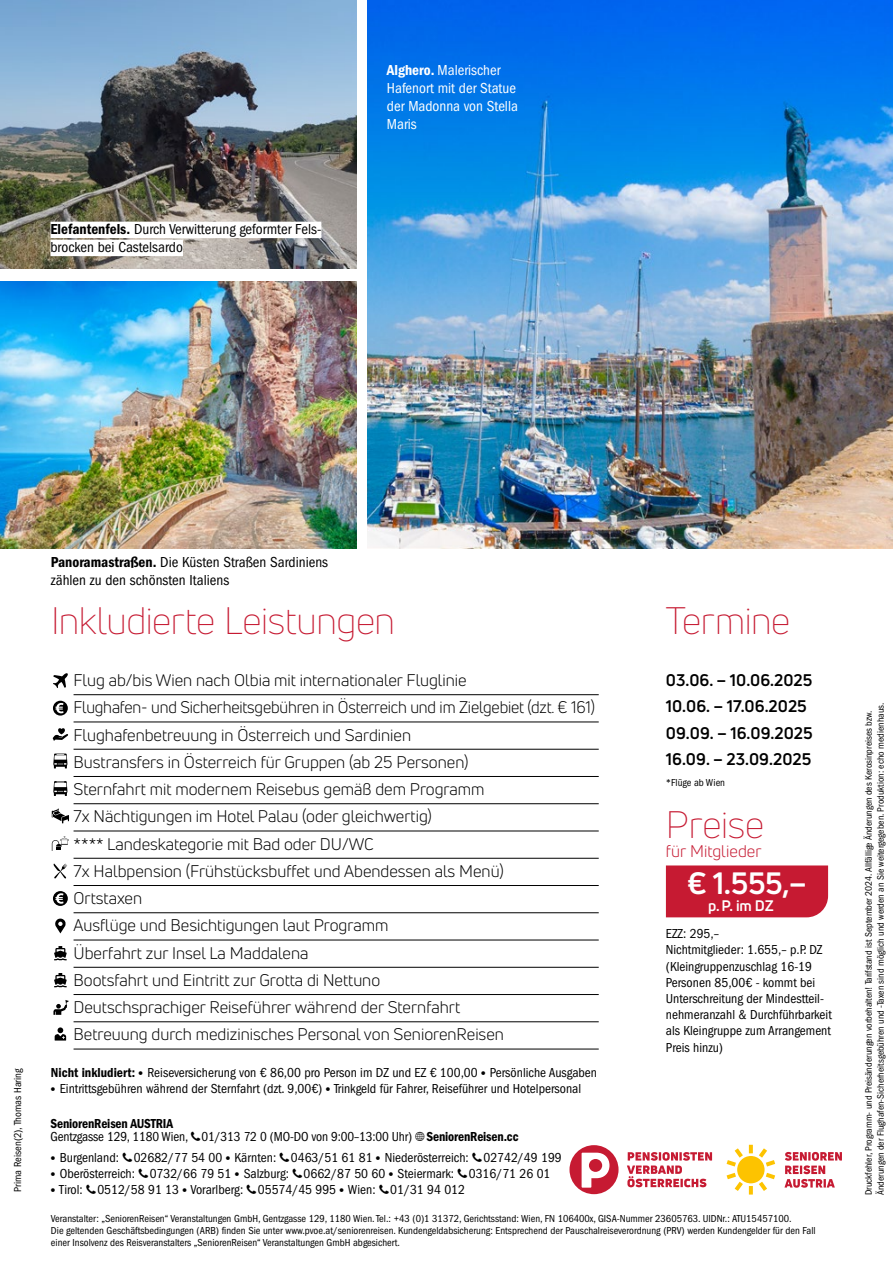
<style>
.page{position:relative;width:893px;height:1263px;background:#fff}
.page>*{position:absolute;margin:0;border:0;box-sizing:border-box;transform-origin:0 0}
.t1{font:300 37.5px "Uni Neue";letter-spacing:-.01em;color:#c61a32}
.t2{font:700 30.15px "Uni Neue";color:#fff}
.t3{font:16.5px/27.3px "Uni Neue";color:#000}
.t4{font:700 16.5px/26.5px "Uni Neue";color:#000}
.t5{font:16.5px "Uni Neue";color:#c61a32}
.t6{font:condensed 15px/18px "ITC Franklin Gothic Std";color:#000}
.t7{font:condensed 15px/18px "ITC Franklin Gothic Std";color:#fff}
.t8{font:700 15px "Uni Neue";color:#fff}
.t9{font:condensed 13.5px/16.2px "ITC Franklin Gothic Std";color:#000}
.t10{font:13.5px "ITC Franklin Gothic Std Dm Cd";letter-spacing:-.01em;color:#000}
.t11{font:condensed 10.5px/12px "ITC Franklin Gothic Std";color:#000}
.t12{font:condensed 9.75px/12px "ITC Franklin Gothic Std";color:#000}
.s1{font-family:"ITC Franklin Gothic Std Dm Cd";font-stretch:normal}
</style>
<div class="page">
<img style="left:1px;top:0;width:356px;height:268px">
<img style="left:1px;top:281px;width:356px;height:268px">
<hr style="left:74px;top:694px;width:525px;height:1px;background:#000">
<hr style="left:74px;top:722px;width:525px;height:1px;background:#000">
<hr style="left:74px;top:749px;width:525px;height:1px;background:#000">
<hr style="left:74px;top:776px;width:525px;height:1px;background:#000">
<hr style="left:74px;top:803px;width:525px;height:1px;background:#000">
<hr style="left:74px;top:831px;width:525px;height:1px;background:#000">
<hr style="left:74px;top:858px;width:525px;height:1px;background:#000">
<hr style="left:74px;top:885px;width:525px;height:1px;background:#000">
<hr style="left:74px;top:912px;width:525px;height:1px;background:#000">
<hr style="left:74px;top:940px;width:525px;height:1px;background:#000">
<hr style="left:74px;top:967px;width:525px;height:1px;background:#000">
<hr style="left:74px;top:994px;width:525px;height:1px;background:#000">
<hr style="left:74px;top:1021px;width:525px;height:1px;background:#000">
<hr style="left:74px;top:1049px;width:525px;height:1px;background:#000">
<svg style="left:53px;top:673px;width:15px;height:15px"></svg>
<svg style="left:53px;top:753px;width:14px;height:15px"></svg>
<svg style="left:53px;top:781px;width:14px;height:15px"></svg>
<svg style="left:53px;top:701px;width:15px;height:15px"></svg>
<svg style="left:53px;top:891px;width:15px;height:15px"></svg>
<svg style="left:52px;top:808px;width:17px;height:16px"></svg>
<svg style="left:53px;top:1000px;width:16px;height:15px"></svg>
<svg style="left:55px;top:1027px;width:11px;height:13px"></svg>
<svg style="left:55px;top:918px;width:11px;height:15px"></svg>
<svg style="left:54px;top:863px;width:13px;height:15px"></svg>
<svg style="left:52px;top:836px;width:17px;height:15px"></svg>
<svg style="left:53px;top:728px;width:15px;height:13px"></svg>
<div style="left:666px;top:865px;width:162px;height:52px;background:#c61a32"></div>
<svg style="left:627px;top:1152px;width:85px;height:35px"></svg>
<div style="left:569px;top:1145px;width:49px;height:49px;background:#c61a32;border-radius:50%"></div>
<svg style="left:582px;top:1153px;width:27px;height:34px"></svg>
<svg style="left:784px;top:1152px;width:58px;height:36px"></svg>
<div style="left:737px;top:1156px;width:27px;height:27px;background:#fdc300;border-radius:50%"></div>
<svg style="left:749px;top:1145px;width:4px;height:8px"></svg>
<svg style="left:749px;top:1186px;width:4px;height:8px"></svg>
<svg style="left:727px;top:1148px;width:16px;height:18px"></svg>
<svg style="left:759px;top:1173px;width:16px;height:18px"></svg>
<svg style="left:727px;top:1173px;width:16px;height:18px"></svg>
<svg style="left:759px;top:1148px;width:16px;height:18px"></svg>
<img style="left:0;top:0;width:1px;height:549px">
<img style="left:368px;top:0;width:525px;height:549px">
<svg style="left:54px;top:946px;width:13px;height:14px"></svg>
<svg style="left:54px;top:973px;width:13px;height:14px"></svg>
<div style="left:50px;top:222px;width:271px;height:16px;background:#fff"></div>
<div style="left:50px;top:240px;width:133px;height:16px;background:#fff"></div>
<p class="t6" style="left:50px;top:221px;width:272px"><span class="s1">Elefantenfels.</span> Durch Verwitterung geformter Fels&shy;brocken bei Castelsardo</p>
<p class="t7" style="left:387px;top:61px;width:133px"><span class="s1">Alghero.</span> Malerischer<br>Hafenort mit der Statue der Madonna von Stella<br>Maris</p>
<p class="t11" style="left:12px;top:1192px;width:125px;rotate:-90deg">Prima Reisen(2), Thomas Haring</p>
<p class="t6" style="left:51px;top:553px;width:279px"><span class="s1">Panoramastraßen.</span> Die Küsten Straßen Sardiniens zählen zu den schönsten Italiens</p>
<h1 class="t1" style="left:51px;top:597px;width:346px">Inkludierte Leistungen</h1>
<p class="t3" style="left:74px;top:666px;width:523px">Flug ab/bis Wien nach Olbia mit internationaler Fluglinie<br>Flughafen- und Sicherheitsgebühren in Österreich und im Zielgebiet (dzt. € 161)<br>Flughafenbetreuung in Österreich und Sardinien<br>Bustransfers in Österreich für Gruppen (ab 25 Personen)<br>Sternfahrt mit modernem Reisebus gemäß dem Programm<br>7x Nächtigungen im Hotel Palau (oder gleichwertig)<br>**** Landeskategorie mit Bad oder DU/WC<br>7x Halbpension (Frühstücksbuffet und Abendessen als Menü)<br>Ortstaxen<br>Ausflüge und Besichtigungen laut Programm<br>Überfahrt zur Insel La Maddalena<br>Bootsfahrt und Eintritt zur Grotta di Nettuno<br>Deutschsprachiger Reiseführer während der Sternfahrt<br>Betreuung durch medizinisches Personal von SeniorenReisen</p>
<p class="t9" style="left:51px;top:1064px;width:548px"><span class="s1">Nicht inkludiert:</span> ĸ Reiseversicherung von € 86,00 pro Person im DZ und EZ € 100,00 ĸ Persönliche Ausgaben ĸ Eintrittsgebühren während der Sternfahrt (dzt. 9,00€) ĸ Trinkgeld für Fahrer, Reiseführer und Hotelpersonal</p>
<p class="t10" style="left:50px;top:1115px;width:124px">SeniorenReisen AUSTRIA</p>
<p class="t9" style="left:50px;top:1129px;width:470px">Gentzgasse 129, 1180 Wien, ķ01/313 72 0 (MO-DO von 9:00–13:00 Uhr) ļ<span class="s1">SeniorenReisen.cc</span></p>
<h1 class="t1" style="left:666px;top:597px;width:126px">Termine</h1>
<p class="t4" style="left:666px;top:666px;width:148px">03.06. – 10.06.2025<br>10.06. – 17.06.2025<br>09.09. – 16.09.2025<br>16.09. – 23.09.2025</p>
<p class="t11" style="left:666px;top:776px;width:61px">*Flüge ab Wien</p>
<h1 class="t1" style="left:666px;top:801px;width:100px">Preise</h1>
<p class="t5" style="left:666px;top:841px;width:97px">für Mitglieder</p>
<h2 class="t2" style="left:687px;top:864px;width:121px">€ 1.555,–</h2>
<p class="t8" style="left:708px;top:896px;width:67px">p.P. im DZ</p>
<p class="t9" style="left:666px;top:926px;width:167px">EZZ: 295,–<br>Nichtmitglieder: 1.655,– p.P. DZ (Kleingruppenzuschlag 16-19<br>Personen 85,00€ - kommt bei<br>Unterschreitung der Mindestteil&shy;nehmeranzahl &amp; Durchführbarkeit als Kleingruppe zum Arrangement<br>Preis hinzu)</p>
<p class="t9" style="left:51px;top:1150px;width:512px;line-height:15.8px">ĸ Burgenland: ķ02682/77 54 00 ĸ Kärnten: ķ0463/51 61 81 ĸ Niederösterreich: ķ02742/49 199 ĸ Oberösterreich: ķ0732/66 79 51 ĸ Salzburg: ķ0662/87 50 60 ĸ Steiermark: ķ0316/71 26 01<br>ĸ Tirol: ķ0512/58 91 13 ĸ Vorarlberg: ķ05574/45 995 ĸ Wien: ķ01/31 94 012</p>
<p class="t11" style="left:51px;top:1213px;width:766px">Veranstalter: „SeniorenReisen“ Veranstaltungen GmbH, Gentzgasse 129, 1180 Wien. Tel.: +43 (0)1 31372, Gerichtsstand: Wien, FN 106400x, GISA-Nummer 23605763. UIDNr.: ATU15457100.<br>Die geltenden Geschäftsbedingungen (ARB) finden Sie unter www.pvoe.at/seniorenreisen. Kundengeldabsicherung: Entsprechend der Pauschalreiseverordnung (PRV) werden Kundengelder für den Fall einer Insolvenz des Reisveranstalters „SeniorenReisen“ Veranstaltungen GmbH abgesichert.</p>
<p class="t12" style="left:863px;top:1195px;width:494px;rotate:-90deg">Druckfehler, Programm- und Preisänderungen vorbehalten! Tarifstand ist September 2024. Allfällige Änderungen des Kerosinpreises bzw.<br>Änderungen der Flughafen-Sicherheitsgebühren und -Taxen sind möglich und werden an Sie weitergegeben. Produktion: echo medienhaus.</p>
</div>
